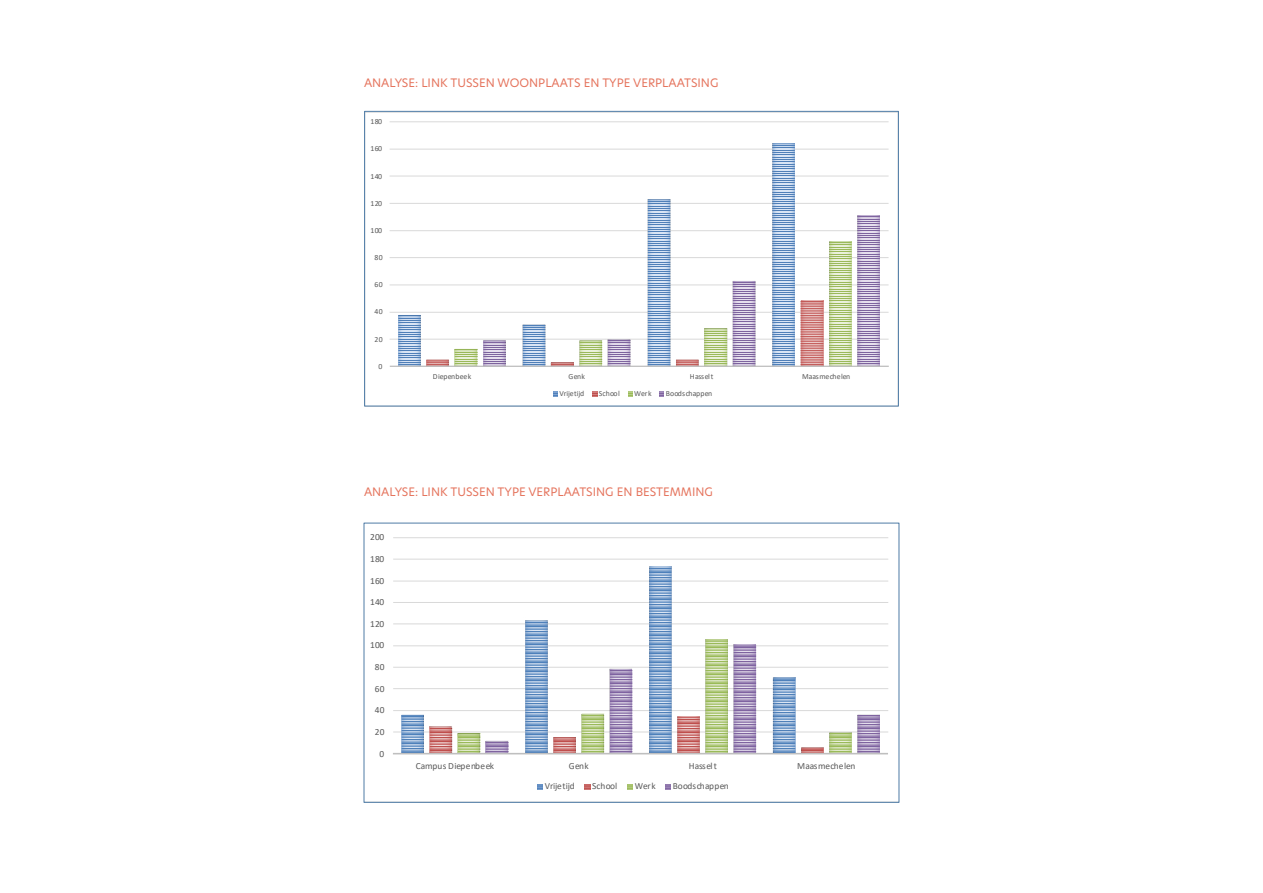
<style>
.page{position:relative;width:1263px;height:893px;background:#fff}
.page>*{position:absolute;margin:0;border:0;box-sizing:border-box;transform-origin:0 0}
.t1{font:11.55px "Hero New";color:#e5745d}
.t2{font:9.45px "Calibri";letter-spacing:.02em;color:#595959}
.t3{font:9.45px "Calibri";letter-spacing:-.005em;color:#595959}
.t4{font:9.45px "Calibri";letter-spacing:-.01em;color:#595959}
.t5{font:7.8px "Calibri";letter-spacing:.015em;color:#595959}
.t6{font:7.8px "Calibri";letter-spacing:-.005em;color:#595959}
.t7{font:7.8px "Calibri";letter-spacing:-.01em;color:#595959}
</style>
<div class="page">
<hr style="left:390px;top:339px;width:498px;height:1px;background:#d9d9d9">
<hr style="left:390px;top:312px;width:498px;height:1px;background:#d9d9d9">
<hr style="left:390px;top:285px;width:498px;height:1px;background:#d9d9d9">
<hr style="left:390px;top:257px;width:498px;height:1px;background:#d9d9d9">
<hr style="left:390px;top:230px;width:498px;height:1px;background:#d9d9d9">
<hr style="left:390px;top:203px;width:498px;height:1px;background:#d9d9d9">
<hr style="left:390px;top:176px;width:498px;height:1px;background:#d9d9d9">
<hr style="left:390px;top:149px;width:498px;height:1px;background:#d9d9d9">
<hr style="left:390px;top:121px;width:498px;height:1px;background:#d9d9d9">
<img style="left:398px;top:143px;width:397px;height:223px">
<img style="left:426px;top:301px;width:29px;height:65px">
<img style="left:455px;top:242px;width:28px;height:124px">
<img style="left:483px;top:216px;width:397px;height:150px">
<hr style="left:390px;top:366px;width:499px;height:1px;background:#bfbfbf">
<svg style="left:553px;top:392px;width:4px;height:4px"></svg>
<svg style="left:593px;top:392px;width:4px;height:4px"></svg>
<svg style="left:628px;top:392px;width:5px;height:4px"></svg>
<svg style="left:659px;top:392px;width:5px;height:4px"></svg>
<div style="left:364px;top:111px;width:535px;height:296px;border:1px solid #5983ab"></div>
<svg style="left:393px;top:537px;width:496px;height:253px"></svg>
<div style="left:363px;top:523px;width:536px;height:280px;border:1px solid #5983ab"></div>
<p class="t1" style="left:364px;top:75px;width:356px">ANALYSE: LINK TUSSEN WOONPLAATS EN TYPE VERPLAATSING</p>
<p class="t5" style="left:370px;top:116px;width:13px">180</p>
<p class="t5" style="left:370px;top:143px;width:13px">160</p>
<p class="t5" style="left:370px;top:171px;width:13px">140</p>
<p class="t5" style="left:370px;top:198px;width:13px">120</p>
<p class="t5" style="left:370px;top:225px;width:13px">100</p>
<p class="t5" style="left:374px;top:252px;width:10px">80</p>
<p class="t5" style="left:374px;top:279px;width:10px">60</p>
<p class="t5" style="left:374px;top:306px;width:10px">40</p>
<p class="t5" style="left:374px;top:334px;width:10px">20</p>
<p class="t5" style="left:378px;top:361px;width:5px">0</p>
<p class="t5" style="left:433px;top:371px;width:40px">Diepenbeek</p>
<p class="t5" style="left:568px;top:371px;width:18px">Genk</p>
<p class="t5" style="left:690px;top:371px;width:25px">Hasselt</p>
<p class="t6" style="left:802px;top:371px;width:50px">Maasmechelen</p>
<p class="t7" style="left:559px;top:388px;width:26px">Vrijetijd</p>
<p class="t5" style="left:599px;top:388px;width:22px">School</p>
<p class="t5" style="left:634px;top:388px;width:19px">Werk</p>
<p class="t5" style="left:666px;top:388px;width:48px">Boodschappen</p>
<p class="t1" style="left:364px;top:483px;width:350px">ANALYSE: LINK TUSSEN TYPE VERPLAATSING EN BESTEMMING</p>
<p class="t2" style="left:370px;top:531px;width:16px">200</p>
<p class="t2" style="left:370px;top:553px;width:16px">180</p>
<p class="t2" style="left:370px;top:574px;width:16px">160</p>
<p class="t2" style="left:370px;top:595px;width:16px">140</p>
<p class="t2" style="left:370px;top:617px;width:16px">120</p>
<p class="t2" style="left:370px;top:639px;width:16px">100</p>
<p class="t2" style="left:375px;top:660px;width:11px">80</p>
<p class="t2" style="left:375px;top:682px;width:11px">60</p>
<p class="t2" style="left:375px;top:703px;width:11px">40</p>
<p class="t2" style="left:375px;top:725px;width:11px">20</p>
<p class="t2" style="left:379px;top:747px;width:6px">0</p>
<p class="t2" style="left:416px;top:759px;width:80px">Campus Diepenbeek</p>
<p class="t2" style="left:569px;top:759px;width:21px">Genk</p>
<p class="t2" style="left:689px;top:759px;width:30px">Hasselt</p>
<p class="t3" style="left:797px;top:759px;width:60px">Maasmechelen</p>
<p class="t4" style="left:545px;top:780px;width:32px">Vrijetijd</p>
<p class="t2" style="left:592px;top:780px;width:27px">School</p>
<p class="t2" style="left:635px;top:780px;width:22px">Werk</p>
<p class="t2" style="left:673px;top:780px;width:58px">Boodschappen</p>
</div>
